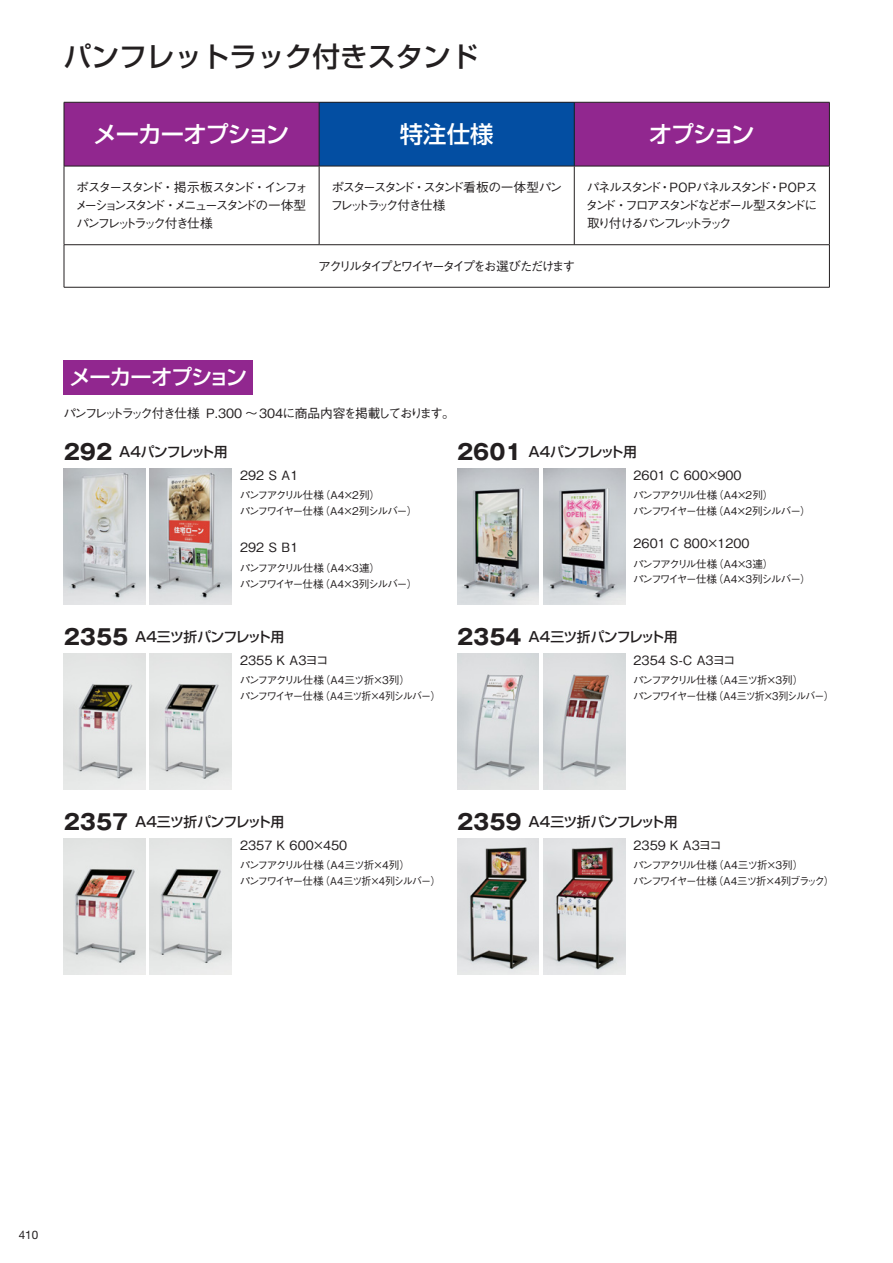
<style>
.page{position:relative;width:893px;height:1263px;background:#fff}
.page>*{position:absolute;margin:0;border:0;box-sizing:border-box;transform-origin:0 0}
.t1{font:27.6px "Shin Go Pro Medium 90 pv RKSJ H";color:#231f20}
.t2{font:23.4px "Shin Go Pro Medium 90 pv RKSJ H";letter-spacing:-.055em;color:#fff}
.t3{font:21.3px "Shin Go Pro Medium 90 pv RKSJ H";letter-spacing:-.055em;color:#fff}
.t4{font:13.8px "Shin Go Pro Medium 90 pv RKSJ H";letter-spacing:-.04em;color:#231f20}
.t5{font:13.8px "Shin Go Pro Medium 90 pv RKSJ H";letter-spacing:-.06em;color:#231f20}
.t6{font:12.75px/18px "Gothic BBB Pro Medium 90 pv RKSJ H";letter-spacing:-.145em;color:#231f20;text-align:justify}
.t7{font:12.75px "Gothic BBB Pro Medium 90 pv RKSJ H";color:#231f20}
.t8{font:12.75px/18px "Gothic BBB Pro Medium 90 pv RKSJ H";letter-spacing:-.18em;color:#231f20}
.t9{font:12.75px/18px "Gothic BBB Pro Medium 90 pv RKSJ H";letter-spacing:-.17em;color:#231f20}
.t10{font:12.75px "Gothic BBB Pro Medium 90 pv RKSJ H";letter-spacing:-.12em;color:#231f20}
.t11{font:11.7px "Helvetica Neue";color:#231f20}
.t12{font:10.65px/15.9px "Gothic BBB Pro Medium 90 pv RKSJ H";letter-spacing:-.12em;color:#231f20}
.s1{font-family:"Gothic MB101 Pro Bold 90 pv RKSJ H";font-size:21.3px}
</style>
<div class="page">
<div style="left:65px;top:103px;width:764px;height:63px;background:#91278f"></div>
<div style="left:319px;top:102px;width:255px;height:64px;background:#034ea2"></div>
<hr style="left:64px;top:102px;width:255px;height:1px;background:#231f20">
<hr style="left:64px;top:102px;width:1px;height:64px;background:#231f20">
<hr style="left:319px;top:102px;width:255px;height:1px;background:#231f20">
<hr style="left:319px;top:102px;width:1px;height:64px;background:#231f20">
<hr style="left:574px;top:102px;width:256px;height:1px;background:#231f20">
<hr style="left:574px;top:102px;width:1px;height:64px;background:#231f20">
<hr style="left:829px;top:102px;width:1px;height:64px;background:#231f20">
<hr style="left:64px;top:166px;width:255px;height:1px;background:#231f20">
<hr style="left:64px;top:166px;width:1px;height:78px;background:#231f20">
<hr style="left:319px;top:166px;width:255px;height:1px;background:#231f20">
<hr style="left:319px;top:166px;width:1px;height:78px;background:#231f20">
<hr style="left:574px;top:166px;width:256px;height:1px;background:#231f20">
<hr style="left:574px;top:166px;width:1px;height:78px;background:#231f20">
<hr style="left:829px;top:166px;width:1px;height:78px;background:#231f20">
<hr style="left:64px;top:244px;width:255px;height:1px;background:#231f20">
<hr style="left:64px;top:245px;width:1px;height:42px;background:#231f20">
<hr style="left:319px;top:244px;width:511px;height:1px;background:#231f20">
<hr style="left:829px;top:245px;width:1px;height:42px;background:#231f20">
<hr style="left:64px;top:287px;width:766px;height:1px;background:#231f20">
<img style="left:64px;top:469px;width:82px;height:136px">
<img style="left:150px;top:469px;width:82px;height:136px">
<img style="left:457px;top:654px;width:82px;height:136px">
<img style="left:543px;top:654px;width:82px;height:136px">
<img style="left:457px;top:839px;width:82px;height:136px">
<img style="left:543px;top:839px;width:82px;height:136px">
<img style="left:64px;top:654px;width:82px;height:136px">
<img style="left:150px;top:654px;width:82px;height:136px">
<img style="left:64px;top:839px;width:82px;height:136px">
<img style="left:150px;top:839px;width:82px;height:136px">
<img style="left:457px;top:469px;width:82px;height:136px">
<img style="left:543px;top:469px;width:82px;height:136px">
<div style="left:64px;top:360px;width:189px;height:34px;background:#91278f"></div>
<h1 class="t1" style="left:64px;top:46px;width:416px">パンフレットラック付きスタンド</h1>
<h2 class="t2" style="left:94px;top:125px;width:197px">メーカーオプション</h2>
<h2 class="t2" style="left:400px;top:125px;width:95px">特注仕様</h2>
<h2 class="t2" style="left:649px;top:125px;width:107px">オプション</h2>
<p class="t8" style="left:75px;top:180px;width:235px">ポスタースタンド・掲示板スタンド・インフォメーションスタンド・メニュースタンドの一体型パンフレットラック付き仕様</p>
<p class="t9" style="left:330px;top:180px;width:233px">ポスタースタンド・スタンド看板の一体型パンフレットラック付き仕様</p>
<p class="t6" style="left:586px;top:180px;width:234px">パネルスタンド・POPパネルスタンド・POPスタンド・フロアスタンドなどポール型スタンドに取り付けるパンフレットラック</p>
<p class="t9" style="left:318px;top:259px;width:258px">アクリルタイプとワイヤータイプをお選びただけます</p>
<h3 class="t3" style="left:69px;top:369px;width:179px">メーカーオプション</h3>
<p class="t10" style="left:63px;top:409px;width:393px">パンフレットラック付き仕様 P.300 ～ 304に商品内容を掲載しております。</p>
<p class="t5" style="left:64px;top:447px;width:165px"><span class="s1">292</span> A4パンフレット用</p>
<p class="t6" style="left:240px;top:468px;width:60px">292 S A1</p>
<p class="t12" style="left:240px;top:489px;width:179px">パンフアクリル仕様（A4×2列）<br>パンフワイヤー仕様（A4×2列シルバー）</p>
<p class="t6" style="left:240px;top:540px;width:60px">292 S B1</p>
<p class="t12" style="left:240px;top:561px;width:179px">パンフアクリル仕様（A4×3連）<br>パンフワイヤー仕様（A4×3列シルバー）</p>
<p class="t5" style="left:457px;top:447px;width:181px"><span class="s1">2601</span> A4パンフレット用</p>
<p class="t7" style="left:634px;top:470px;width:109px">2601 C 600×900</p>
<p class="t12" style="left:633px;top:489px;width:179px">パンフアクリル仕様（A4×2列）<br>パンフワイヤー仕様（A4×2列シルバー）</p>
<p class="t7" style="left:634px;top:538px;width:118px">2601 C 800×1200</p>
<p class="t12" style="left:633px;top:557px;width:179px">パンフアクリル仕様（A4×3連）<br>パンフワイヤー仕様（A4×3列シルバー）</p>
<p class="t4" style="left:64px;top:632px;width:222px"><span class="s1">2355</span> A4三ツ折パンフレット用</p>
<p class="t7" style="left:240px;top:655px;width:90px">2355 K A3ヨコ</p>
<p class="t12" style="left:240px;top:674px;width:203px">パンフアクリル仕様（A4三ツ折×3列）<br>パンフワイヤー仕様（A4三ツ折×4列シルバー）</p>
<p class="t4" style="left:457px;top:632px;width:222px"><span class="s1">2354</span> A4三ツ折パンフレット用</p>
<p class="t7" style="left:634px;top:655px;width:103px">2354 S-C A3ヨコ</p>
<p class="t12" style="left:633px;top:674px;width:203px">パンフアクリル仕様（A4三ツ折×3列）<br>パンフワイヤー仕様（A4三ツ折×3列シルバー）</p>
<p class="t4" style="left:64px;top:817px;width:222px"><span class="s1">2357</span> A4三ツ折パンフレット用</p>
<p class="t7" style="left:240px;top:840px;width:109px">2357 K 600×450</p>
<p class="t12" style="left:240px;top:859px;width:203px">パンフアクリル仕様（A4三ツ折×4列）<br>パンフワイヤー仕様（A4三ツ折×4列シルバー）</p>
<p class="t4" style="left:457px;top:817px;width:222px"><span class="s1">2359</span> A4三ツ折パンフレット用</p>
<p class="t7" style="left:634px;top:840px;width:90px">2359 K A3ヨコ</p>
<p class="t12" style="left:633px;top:859px;width:203px">パンフアクリル仕様（A4三ツ折×3列）<br>パンフワイヤー仕様（A4三ツ折×4列ブラック）</p>
<p class="t11" style="left:19px;top:1228px;width:21px">410</p>
</div>
